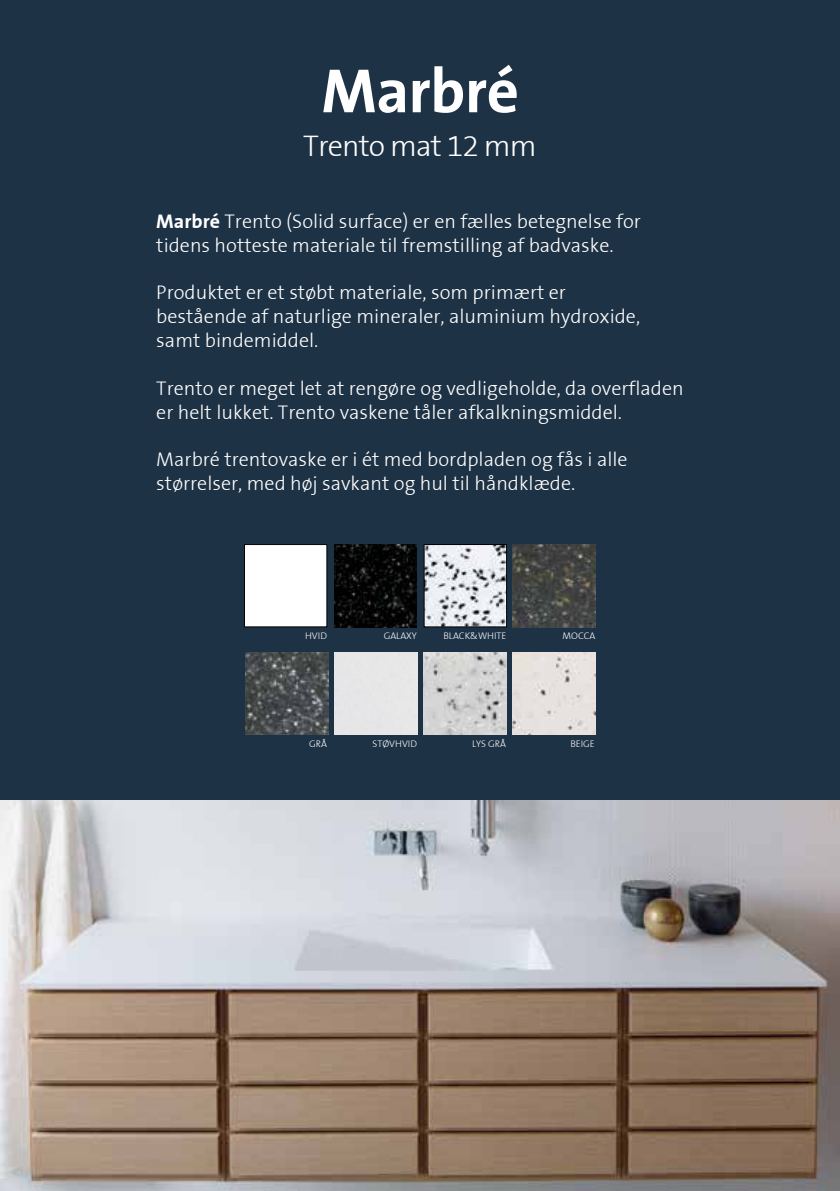
<style>
.page{position:relative;width:840px;height:1191px;background:#fff}
.page>*{position:absolute;margin:0;border:0;box-sizing:border-box;transform-origin:0 0}
.t1{font:300 30.2px "The Sans B3";letter-spacing:-.03em;color:#fff}
.t2{font:300 20px/23.8px "The Sans B3";color:#fff}
.t3{font:300 9.6px "The Sans B3";color:#fff}
.s1{font-family:"The Sans B7";font-weight:700}
</style>
<div class="page">
<div style="left:0;top:0;width:839px;height:800px;background:#1e3245"></div>
<svg style="left:323px;top:70px;width:82px;height:43px"></svg>
<svg style="left:412px;top:66px;width:51px;height:47px"></svg>
<svg style="left:469px;top:65px;width:47px;height:48px"></svg>
<img style="left:0;top:800px;width:839px;height:391px">
<div style="left:244px;top:544px;width:82px;height:83px;background:#fff"></div>
<div style="left:244px;top:544px;width:83px;height:83px;border:1px solid #000"></div>
<img style="left:334px;top:544px;width:82px;height:83px">
<img style="left:426px;top:546px;width:78px;height:79px">
<div style="left:424px;top:544px;width:82px;height:83px;border:1px solid #000"></div>
<img style="left:512px;top:544px;width:83px;height:83px">
<img style="left:245px;top:652px;width:83px;height:82px">
<div style="left:334px;top:652px;width:83px;height:82px;background:#e6e7e8"></div>
<img style="left:423px;top:652px;width:83px;height:82px">
<div style="left:512px;top:652px;width:83px;height:82px;background:#e7e2df"></div>
<h1 class="t1" style="left:303px;top:130px;width:235px">Trento mat 12 mm</h1>
<p class="t2" style="left:156px;top:210px;width:486px"><span class="s1">Marbré</span> Trento (Solid surface) er en fælles betegnelse for tidens hotteste materiale til fremstilling af badvaske.</p>
<p class="t2" style="left:156px;top:281px;width:485px">Produktet er et støbt materiale, som primært er bestående af naturlige mineraler, aluminium hydroxide, samt bindemiddel.</p>
<p class="t2" style="left:156px;top:377px;width:528px">Trento er meget let at rengøre og vedligeholde, da overfladen er helt lukket. Trento vaskene tåler afkalkningsmiddel.</p>
<p class="t2" style="left:156px;top:448px;width:472px">Marbré trentovaske er i ét med bordpladen og fås i alle størrelser, med høj savkant og hul til håndklæde.</p>
<p class="t3" style="left:305px;top:630px;width:23px">HVID</p>
<p class="t3" style="left:383px;top:630px;width:35px">GALAXY</p>
<p class="t3" style="left:443px;top:630px;width:65px">BLACK&amp;WHITE</p>
<p class="t3" style="left:562px;top:630px;width:34px">MOCCA</p>
<p class="t3" style="left:309px;top:738px;width:19px">GRÅ</p>
<p class="t3" style="left:372px;top:738px;width:46px">STØVHVID</p>
<p class="t3" style="left:472px;top:738px;width:35px">LYS GRÅ</p>
<p class="t3" style="left:570px;top:738px;width:26px">BEIGE</p>
</div>
